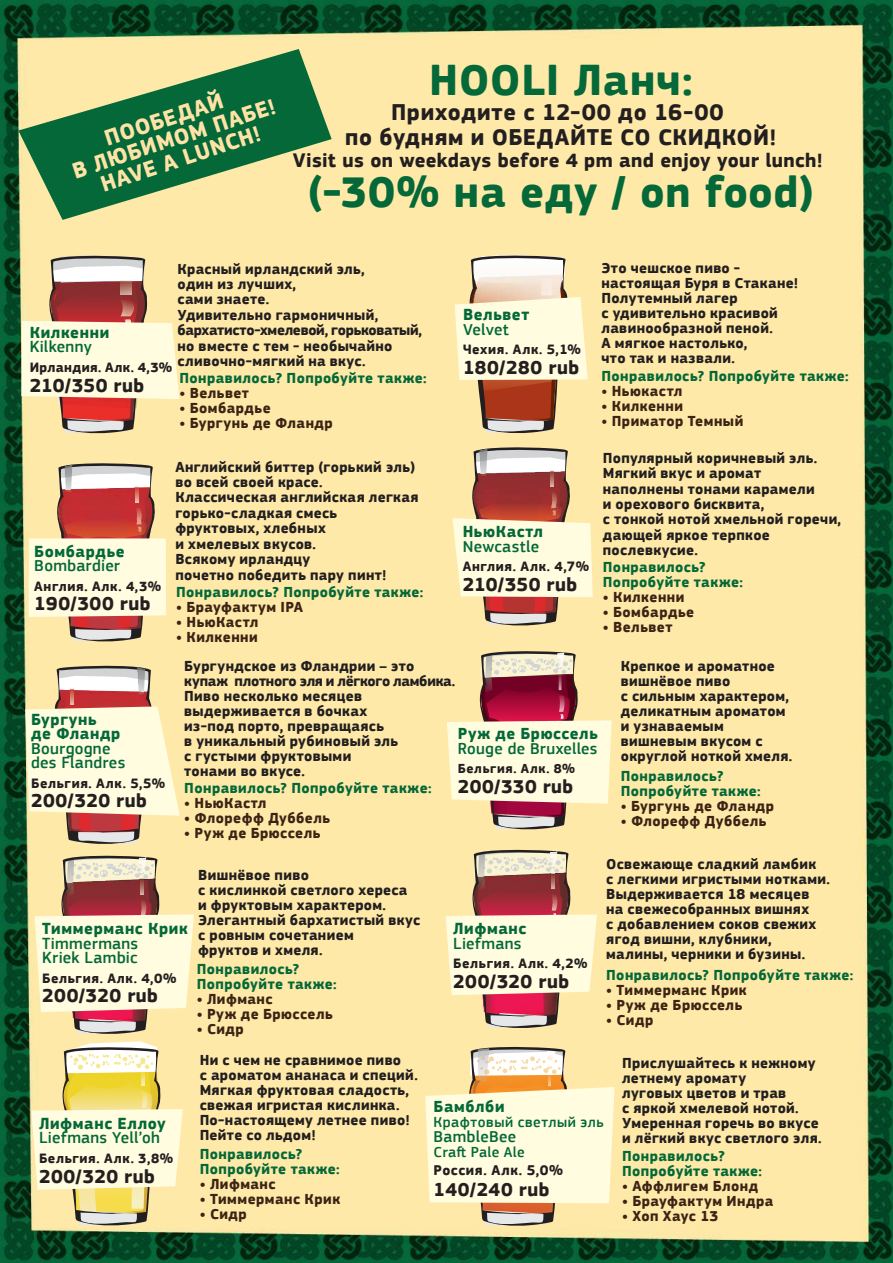
<style>
.page{position:relative;width:893px;height:1263px;background:#fff}
.page>*{position:absolute;margin:0;border:0;box-sizing:border-box;transform-origin:0 0}
.t1{font:700 45px "PF Square Sans Pro";letter-spacing:.015em;color:#046838}
.t2{font:700 23.7px/24.8px "PF Square Sans Pro";letter-spacing:.025em;color:#231f20;text-align:center}
.t3{font:700 23.1px/21.5px "PF Square Sans Pro";color:#ffe3a6;text-align:center}
.t4{font:700 20.25px "PF Square Sans Pro";letter-spacing:.015em;color:#231f20}
.t5{font:700 19.65px "PF Square Sans Pro";letter-spacing:.025em;color:#231f20}
.t6{font:700 19.5px "PF Square Sans Pro";letter-spacing:.025em;color:#231f20}
.t7{font:500 16.65px/14.4px "PF Square Sans Pro";letter-spacing:.015em;color:#046838}
.t8{font:700 16.65px/14.4px "PF Square Sans Pro";letter-spacing:.035em;color:#046838}
.t9{font:500 16.5px "PF Square Sans Pro";letter-spacing:.02em;color:#046838}
.t10{font:700 16.5px "PF Square Sans Pro";letter-spacing:.035em;color:#046838}
.t11{font:700 15px/15px "PF Square Sans Pro";letter-spacing:.02em;color:#231f20}
.t12{font:700 15px/15px "PF Square Sans Pro";letter-spacing:.03em;color:#3c2415}
.t13{font:700 15px/15px "PF Square Sans Pro";letter-spacing:.03em;color:#046838}
.t14{font:500 15px "PF Square Sans Pro";letter-spacing:.035em;color:#046838}
.t15{font:700 14.55px "PF Square Sans Pro";letter-spacing:.045em;color:#231f20}
.t16{font:700 13.95px "PF Square Sans Pro";letter-spacing:.045em;color:#231f20}
.t17{font:700 13.95px "PF Square Sans Pro";letter-spacing:.025em;color:#231f20}
.t18{font:700 13.5px "PF Square Sans Pro";letter-spacing:.045em;color:#231f20}
</style>
<div class="page">
<img style="left:0;top:0;width:893px;height:1263px">
<svg style="left:29px;top:463px;width:137px;height:179px;background:#e8c3a8"></svg>
<svg style="left:446px;top:849px;width:151px;height:180px;background:#e5c5aa"></svg>
<svg style="left:35px;top:855px;width:159px;height:180px;background:#e9d3b5"></svg>
<svg style="left:25px;top:665px;width:155px;height:180px;background:#efdbbc"></svg>
<svg style="left:21px;top:255px;width:158px;height:179px;background:#e7c8ab"></svg>
<svg style="left:447px;top:650px;width:165px;height:180px;background:#e5c5ac"></svg>
<svg style="left:425px;top:1046px;width:190px;height:181px;background:#f7eac3"></svg>
<svg style="left:18px;top:49px;width:314px;height:171px;background:#7ca56d"></svg>
<svg style="left:452px;top:447px;width:141px;height:180px;background:#e2c3a7"></svg>
<svg style="left:31px;top:1041px;width:152px;height:185px;background:#f4e9b3"></svg>
<svg style="left:455px;top:255px;width:133px;height:179px;background:#e9d3b2"></svg>
<h3 class="t3" style="left:63px;top:142px;width:214px;rotate:-18deg">ПООБЕДАЙ<br>В ЛЮБИМОМ ПАБЕ!<br>HAVE A LUNCH!</h3>
<h1 class="t1" style="left:429px;top:53px;width:265px">HOOLI Ланч:</h1>
<h2 class="t2" style="left:345px;top:101px;width:433px">Приходите с 12-00 до 16-00<br>по будням и ОБЕДАЙТЕ СО СКИДКОЙ!</h2>
<h3 class="t4" style="left:293px;top:148px;width:531px">Visit us on weekdays before 4 pm and enjoy your lunch!</h3>
<h1 class="t1" style="left:308px;top:165px;width:507px">(-30% на еду / on food)</h1>
<p class="t11" style="left:178px;top:261px;width:246px;line-height:15.5px">Красный ирландский эль,<br>один из лучших,<br>сами знаете.<br>Удивительно гармоничный, бархатисто-хмелевой, горьковатый, но вместе с тем - необычайно сливочно-мягкий на вкус.</p>
<p class="t8" style="left:30px;top:326px;width:81px">Килкенни</p>
<p class="t7" style="left:30px;top:341px;width:64px">Kilkenny</p>
<p class="t17" style="left:30px;top:359px;width:144px">Ирландия. Алк. 4,3%</p>
<h3 class="t5" style="left:30px;top:373px;width:116px">210/350 rub</h3>
<p class="t13" style="left:179px;top:371px;width:249px">Понравилось? Попробуйте также:</p>
<p class="t12" style="left:179px;top:386px;width:71px">• Вельвет</p>
<p class="t12" style="left:179px;top:401px;width:93px">• Бомбардье</p>
<p class="t12" style="left:179px;top:416px;width:155px">• Бургунь де Фландр</p>
<p class="t8" style="left:34px;top:544px;width:92px">Бомбардье</p>
<p class="t7" style="left:34px;top:559px;width:87px">Bombardier</p>
<p class="t16" style="left:34px;top:578px;width:128px">Англия. Алк. 4,3%</p>
<h3 class="t5" style="left:34px;top:592px;width:118px">190/300 rub</h3>
<p class="t11" style="left:175px;top:459px;width:245px;line-height:15.5px">Английский биттер (горький эль) во всей своей красе.<br>Классическая английская легкая горько-сладкая смесь фруктовых, хлебных<br>и хмелевых вкусов.<br>Всякому ирландцу<br>почетно победить пару пинт!</p>
<p class="t13" style="left:176px;top:585px;width:249px">Понравилось? Попробуйте также:</p>
<p class="t12" style="left:176px;top:600px;width:128px">• Брауфактум IPA</p>
<p class="t12" style="left:176px;top:615px;width:84px">• НьюКастл</p>
<p class="t12" style="left:176px;top:630px;width:83px">• Килкенни</p>
<p class="t8" style="left:463px;top:308px;width:68px">Вельвет</p>
<p class="t7" style="left:463px;top:323px;width:47px">Velvet</p>
<p class="t16" style="left:463px;top:341px;width:119px">Чехия. Алк. 5,1%</p>
<h3 class="t5" style="left:463px;top:356px;width:118px">180/280 rub</h3>
<p class="t8" style="left:463px;top:525px;width:82px">НьюКастл</p>
<p class="t7" style="left:463px;top:540px;width:78px">Newcastle</p>
<p class="t16" style="left:463px;top:558px;width:128px">Англия. Алк. 4,7%</p>
<h3 class="t5" style="left:463px;top:572px;width:116px">210/350 rub</h3>
<p class="t11" style="left:601px;top:261px;width:198px">Это чешское пиво - настоящая Буря в Стакане!<br>Полутемный лагер<br>с удивительно красивой лавинообразной пеной.<br>А мягкое настолько,<br>что так и назвали.</p>
<p class="t13" style="left:601px;top:370px;width:249px">Понравилось? Попробуйте также:</p>
<p class="t12" style="left:601px;top:384px;width:82px">ï Ньюкастл</p>
<p class="t12" style="left:601px;top:400px;width:143px">• Килкенни<br>ï Приматор Темный</p>
<p class="t11" style="left:603px;top:450px;width:240px;line-height:15.5px">Популярный коричневый эль.<br>Мягкий вкус и аромат наполнены тонами карамели<br>и орехового бисквита,<br>с тонкой нотой хмельной горечи, дающей яркое терпкое послевкусие.</p>
<p class="t13" style="left:603px;top:560px;width:142px">Понравилось?<br>Попробуйте также:</p>
<p class="t12" style="left:603px;top:589px;width:83px">ï Килкенни</p>
<p class="t12" style="left:603px;top:605px;width:93px">• Бомбардье</p>
<p class="t12" style="left:603px;top:620px;width:71px">• Вельвет</p>
<p class="t8" style="left:31px;top:713px;width:91px">Бургунь де Фландр</p>
<p class="t7" style="left:31px;top:742px;width:96px">Bourgogne des Flandres</p>
<p class="t16" style="left:31px;top:775px;width:136px">Бельгия. Алк. 5,5%</p>
<h3 class="t5" style="left:31px;top:789px;width:117px">200/320 rub</h3>
<p class="t11" style="left:184px;top:659px;width:273px">Бургундское из Фландрии – это купаж плотного эля и лёгкого ламбика.<br>Пиво несколько месяцев выдерживается в бочках<br>из-под порто, превращаясь<br>в уникальный рубиновый эль<br>с густыми фруктовыми<br>тонами во вкусе.</p>
<p class="t13" style="left:184px;top:781px;width:249px">Понравилось? Попробуйте также:</p>
<p class="t12" style="left:184px;top:796px;width:84px">• НьюКастл</p>
<p class="t12" style="left:184px;top:811px;width:147px">• Флорефф Дуббель</p>
<p class="t12" style="left:184px;top:826px;width:138px">• Руж де Брюссель</p>
<p class="t10" style="left:458px;top:723px;width:142px">Руж де Брюссель</p>
<p class="t9" style="left:458px;top:742px;width:141px">Rouge de Bruxelles</p>
<p class="t18" style="left:458px;top:761px;width:119px">Бельгия. Алк. 8%</p>
<h3 class="t6" style="left:458px;top:774px;width:117px">200/330 rub</h3>
<p class="t8" style="left:42px;top:922px;width:147px">Тиммерманс Крик</p>
<p class="t7" style="left:42px;top:937px;width:98px">Timmermans<br>Kriek Lambic</p>
<p class="t16" style="left:42px;top:970px;width:136px">Бельгия. Алк. 4,0%</p>
<h3 class="t5" style="left:42px;top:984px;width:117px">200/320 rub</h3>
<p class="t11" style="left:198px;top:868px;width:224px">Вишнёвое пиво<br>с кислинкой светлого хереса<br>и фруктовым характером.<br>Элегантный бархатистый вкус с ровным сочетанием<br>фруктов и хмеля.</p>
<p class="t13" style="left:197px;top:962px;width:142px">Понравилось?<br>Попробуйте также:</p>
<p class="t12" style="left:197px;top:992px;width:77px">• Лифманс</p>
<p class="t12" style="left:197px;top:1007px;width:138px">• Руж де Брюссель</p>
<p class="t12" style="left:197px;top:1022px;width:49px">• Сидр</p>
<p class="t8" style="left:453px;top:922px;width:75px">Лифманс</p>
<p class="t7" style="left:453px;top:937px;width:70px">Liefmans</p>
<p class="t16" style="left:453px;top:955px;width:136px">Бельгия. Алк. 4,2%</p>
<h3 class="t5" style="left:453px;top:970px;width:117px">200/320 rub</h3>
<p class="t11" style="left:621px;top:659px;width:173px">Крепкое и ароматное вишнёвое пиво<br>с сильным характером, деликатным ароматом и узнаваемым вишневым вкусом с округлой ноткой хмеля.</p>
<p class="t13" style="left:621px;top:769px;width:142px">Понравилось?<br>Попробуйте также:</p>
<p class="t12" style="left:621px;top:799px;width:155px">• Бургунь де Фландр</p>
<p class="t12" style="left:621px;top:814px;width:147px">• Флорефф Дуббель</p>
<p class="t11" style="left:606px;top:857px;width:225px">Освежающе сладкий ламбик<br>с легкими игристыми нотками.<br>Выдерживается 18 месяцев на свежесобранных вишнях<br>с добавлением соков свежих ягод вишни, клубники, малины, черники и бузины.</p>
<p class="t13" style="left:606px;top:968px;width:249px">Понравилось? Попробуйте также:</p>
<p class="t12" style="left:606px;top:983px;width:142px">• Тиммерманс Крик</p>
<p class="t12" style="left:606px;top:998px;width:138px">• Руж де Брюссель</p>
<p class="t12" style="left:606px;top:1013px;width:49px">• Сидр</p>
<p class="t8" style="left:39px;top:1117px;width:128px">Лифманс Еллоу</p>
<p class="t7" style="left:39px;top:1132px;width:122px">Liefmans Yell’oh</p>
<p class="t16" style="left:39px;top:1150px;width:136px">Бельгия. Алк. 3,8%</p>
<h3 class="t5" style="left:39px;top:1164px;width:117px">200/320 rub</h3>
<p class="t11" style="left:200px;top:1053px;width:220px">Ни с чем не сравнимое пиво<br>с ароматом ананаса и специй.<br>Мягкая фруктовая сладость, свежая игристая кислинка.<br>По-настоящему летнее пиво!<br>Пейте со льдом!</p>
<p class="t13" style="left:200px;top:1147px;width:142px">Понравилось?<br>Попробуйте также:</p>
<p class="t12" style="left:200px;top:1177px;width:77px">• Лифманс</p>
<p class="t12" style="left:200px;top:1192px;width:142px">• Тиммерманс Крик</p>
<p class="t12" style="left:200px;top:1207px;width:49px">• Сидр</p>
<p class="t10" style="left:434px;top:1097px;width:72px">Бамблби</p>
<p class="t14" style="left:434px;top:1113px;width:172px">Крафтовый светлый эль</p>
<p class="t9" style="left:434px;top:1130px;width:84px">BambleBee</p>
<p class="t14" style="left:434px;top:1143px;width:93px">Craſt Pale Ale</p>
<p class="t15" style="left:434px;top:1162px;width:131px">Россия. Алк. 5,0%</p>
<h3 class="t6" style="left:434px;top:1177px;width:117px">140/240 rub</h3>
<p class="t11" style="left:622px;top:1056px;width:201px">Прислушайтесь к нежному летнему аромату<br>луговых цветов и трав<br>с яркой хмелевой нотой.<br>Умеренная горечь во вкусе и лёгкий вкус светлого эля.</p>
<p class="t13" style="left:622px;top:1149px;width:142px">Понравилось?<br>Попробуйте также:</p>
<p class="t12" style="left:622px;top:1178px;width:153px">ï Аффлигем Блонд<br>ï Брауфактум Индра ï Хоп Хаус 13</p>
</div>
